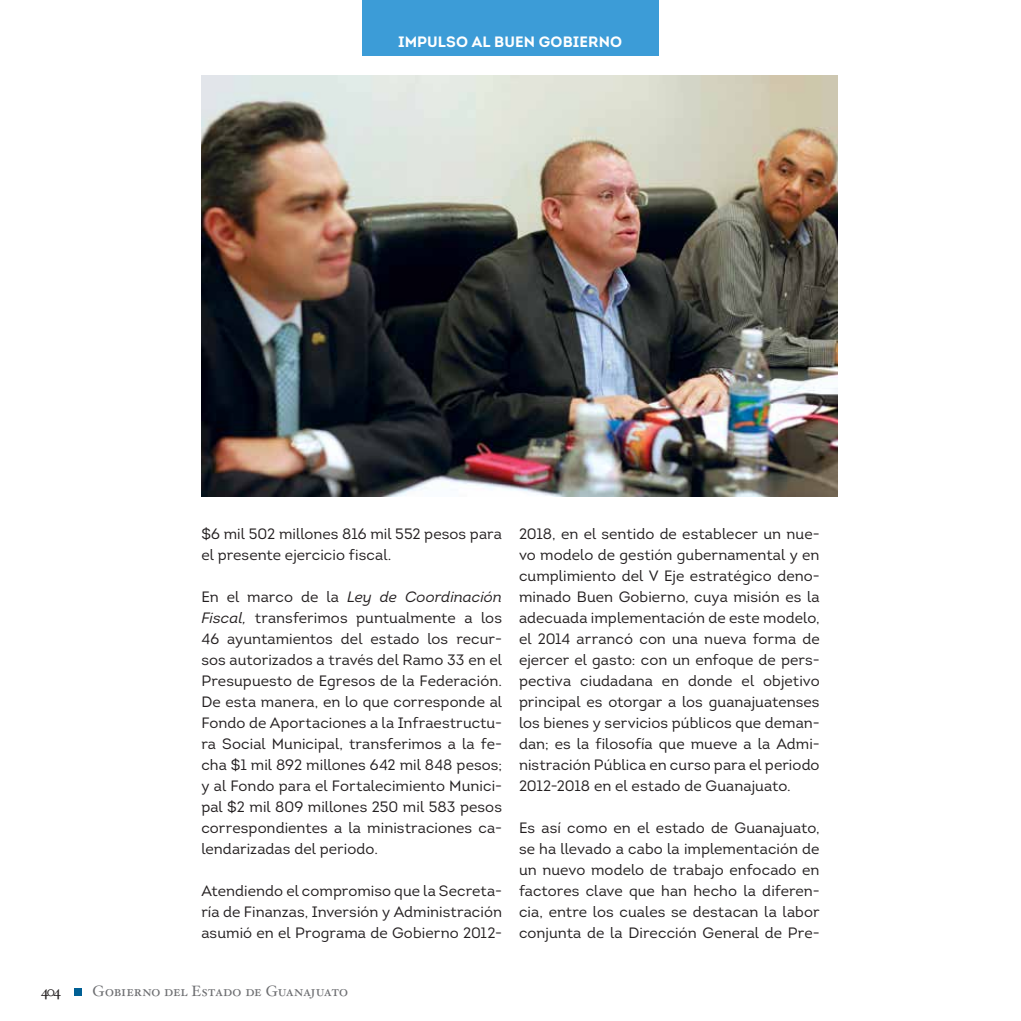
<style>
.page{position:relative;width:1021px;height:1021px;background:#fff}
.page>*{position:absolute;margin:0;border:0;box-sizing:border-box;transform-origin:0 0}
.t1{font:15px/21px "Intro";letter-spacing:.005em;color:#231f20;text-align:justify}
.t2{font:15px "Hoefler Text Roman Small Caps";letter-spacing:-.01em;color:#6d6e71}
.t3{font:700 15px "Intro";letter-spacing:.01em;color:#fff}
.t4{font:15px "Hoefler Text Roman Small Caps";color:#231f20}
.s1{font-style:italic}
</style>
<div class="page">
<div style="left:74px;top:988px;width:8px;height:8px;background:#006095"></div>
<div style="left:361px;top:0;width:297px;height:55px;background:#3c9cd7"></div>
<img style="left:201px;top:76px;width:636px;height:421px">
<p class="t3" style="left:398px;top:32px;width:225px">IMPULSO AL BUEN GOBIERNO</p>
<p class="t1" style="left:201px;top:523px;width:302px">$6 mil 502 millones 816 mil 552 pesos para el presente ejercicio fiscal.</p>
<p class="t1" style="left:201px;top:586px;width:302px">En el marco de la <span class="s1">Ley de Coordinación Fiscal,</span> transferimos puntualmente a los 46 ayuntamientos del estado los recur&shy;sos autorizados a través del Ramo 33 en el Presupuesto de Egresos de la Federación.<br>De esta manera, en lo que corresponde al Fondo de Aportaciones a la Infraestructu&shy;ra Social Municipal, transferimos a la fe&shy;cha $1 mil 892 millones 642 mil 848 pesos; y al Fondo para el Fortalecimiento Munici&shy;pal $2 mil 809 millones 250 mil 583 pesos correspondientes a la ministraciones ca&shy;lendarizadas del periodo.</p>
<p class="t1" style="left:201px;top:880px;width:302px">Atendiendo el compromiso que la Secreta&shy;ría de Finanzas, Inversión y Administración asumió en el Programa de Gobierno 2012-</p>
<p class="t1" style="left:519px;top:523px;width:302px">2018, en el sentido de establecer un nue&shy;vo modelo de gestión gubernamental y en cumplimiento del V Eje estratégico deno&shy;minado Buen Gobierno, cuya misión es la adecuada implementación de este modelo, el 2014 arrancó con una nueva forma de ejercer el gasto: con un enfoque de pers&shy;pectiva ciudadana en donde el objetivo principal es otorgar a los guanajuatenses los bienes y servicios públicos que deman&shy;dan; es la filosofía que mueve a la Admi&shy;nistración Pública en curso para el periodo 2012-2018 en el estado de Guanajuato.</p>
<p class="t1" style="left:519px;top:817px;width:302px">Es así como en el estado de Guanajuato, se ha llevado a cabo la implementación de un nuevo modelo de trabajo enfocado en factores clave que han hecho la diferen&shy;cia, entre los cuales se destacan la labor conjunta de la Dirección General de Pre-</p>
<p class="t4" style="left:41px;top:982px;width:22px">404</p>
<p class="t2" style="left:93px;top:982px;width:257px">Gobierno del Estado de Guanajuato</p>
</div>
